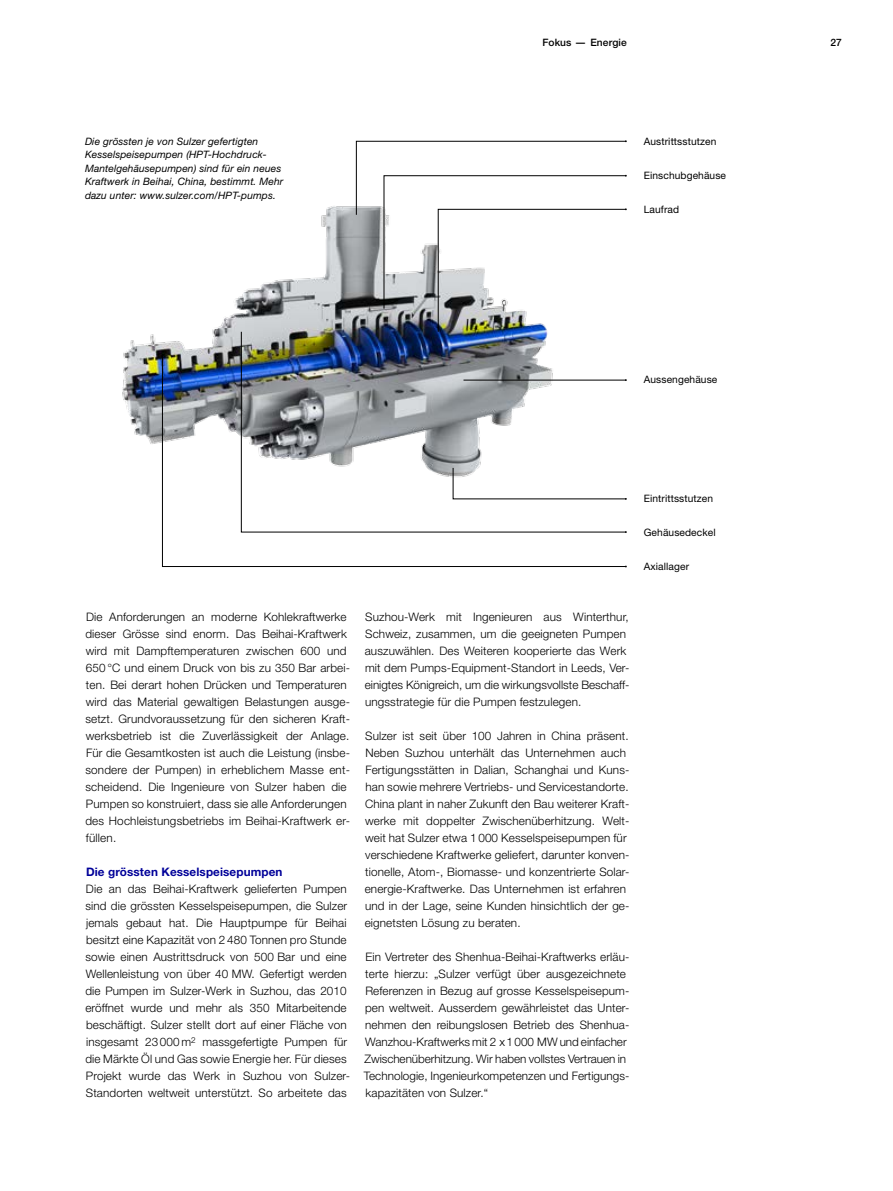
<style>
.page{position:relative;width:893px;height:1191px;background:#fff}
.page>*{position:absolute;margin:0;border:0;box-sizing:border-box;transform-origin:0 0}
.t1{font:300 11.7px/17px "Helvetica Neue LT Std";letter-spacing:.01em;color:#000}
.t2{font:italic 10.2px/13.5px "Helvetica Neue LT Std";letter-spacing:.01em;color:#000}
.t3{font:10.2px "Helvetica Neue LT Std";letter-spacing:.01em;color:#000}
.t4{font:500 10.2px "Helvetica Neue LT Std";letter-spacing:.01em;color:#000}
.s1{font-weight:700;color:#009}
</style>
<div class="page">
<img style="left:122px;top:202px;width:234px;height:280px">
<img style="left:241px;top:331px;width:307px;height:23px">
<svg style="left:162px;top:354px;width:464px;height:213px"></svg>
<svg style="left:356px;top:140px;width:271px;height:192px"></svg>
<hr style="left:463px;top:380px;width:163px;height:1px;background:#000">
<svg style="left:453px;top:467px;width:174px;height:33px"></svg>
<p class="t2" style="left:85px;top:134px;width:200px">Die grössten je von Sulzer gefertigten Kesselspeisepumpen (HPT-Hochdruck-Mantelgehäusepumpen) sind für ein neues Kraftwerk in Beihai, China, bestimmt. Mehr dazu unter: www.sulzer.com/HPT-pumps.</p>
<p class="t4" style="left:542px;top:36px;width:86px">Fokus — Energie</p>
<p class="t4" style="left:830px;top:36px;width:13px">27</p>
<p class="t3" style="left:644px;top:135px;width:74px">Austrittsstutzen</p>
<p class="t3" style="left:644px;top:169px;width:84px">Einschubgehäuse</p>
<p class="t3" style="left:644px;top:203px;width:37px">Laufrad</p>
<p class="t3" style="left:644px;top:373px;width:75px">Aussengehäuse</p>
<p class="t3" style="left:644px;top:492px;width:71px">Eintrittsstutzen</p>
<p class="t3" style="left:644px;top:526px;width:73px">Gehäusedeckel</p>
<p class="t3" style="left:644px;top:560px;width:47px">Axiallager</p>
<p class="t1" style="left:85px;top:608px;width:266px">Die Anforderungen an moderne Kohlekraftwerke dieser Grösse sind enorm. Das Beihai-Kraftwerk wird mit Dampftemperaturen zwischen 600 und 650 °C und einem Druck von bis zu 350 Bar arbei&shy;ten. Bei derart hohen Drücken und Temperaturen wird das Material gewaltigen Belastungen ausge&shy;setzt. Grundvoraussetzung für den sicheren Kraft&shy;werksbetrieb ist die Zuverlässigkeit der Anlage.<br>Für die Gesamtkosten ist auch die Leistung (insbe&shy;sondere der Pumpen) in erheblichem Masse ent&shy;scheidend. Die Ingenieure von Sulzer haben die Pumpen so konstruiert, dass sie alle Anforderungen des Hochleistungsbetriebs im Beihai-Kraftwerk er&shy;füllen.</p>
<p class="t1" style="left:85px;top:863px;width:265px"><span class="s1">Die grössten Kesselspeisepumpen<br></span>Die an das Beihai-Kraftwerk gelieferten Pumpen sind die grössten Kesselspeisepumpen, die Sulzer jemals gebaut hat. Die Hauptpumpe für Beihai besitzt eine Kapazität von 2 480 Tonnen pro Stunde sowie einen Austrittsdruck von 500 Bar und eine Wellenleistung von über 40 MW. Gefertigt werden die Pumpen im Sulzer-Werk in Suzhou, das 2010 eröffnet wurde und mehr als 350 Mitarbeitende beschäftigt. Sulzer stellt dort auf einer Fläche von insgesamt 23 000 m<sup>2</sup> massgefertigte Pumpen für die Märkte Öl und Gas sowie Energie her. Für dieses Projekt wurde das Werk in Suzhou von Sulzer-Standorten weltweit unterstützt. So arbeitete das</p>
<p class="t1" style="left:365px;top:608px;width:266px">Suzhou-Werk mit Ingenieuren aus Winterthur, Schweiz, zusammen, um die geeigneten Pumpen auszuwählen. Des Weiteren kooperierte das Werk mit dem Pumps-Equipment-Standort in Leeds, Ver&shy;einigtes Königreich, um die wirkungsvollste Beschaff&shy;ungsstrategie für die Pumpen festzulegen.</p>
<p class="t1" style="left:365px;top:727px;width:266px">Sulzer ist seit über 100 Jahren in China präsent.<br>Neben Suzhou unterhält das Unternehmen auch Fertigungsstätten in Dalian, Schanghai und Kuns&shy;han sowie mehrere Vertriebs- und Servicestandorte.<br>China plant in naher Zukunft den Bau weiterer Kraft&shy;werke mit doppelter Zwischenüberhitzung. Welt&shy;weit hat Sulzer etwa 1 000 Kesselspeisepumpen für verschiedene Kraftwerke geliefert, darunter konven&shy;tionelle, Atom-, Biomasse- und konzentrierte Solar&shy;energie-Kraftwerke. Das Unternehmen ist erfahren und in der Lage, seine Kunden hinsichtlich der ge&shy;eignetsten Lösung zu beraten.</p>
<p class="t1" style="left:364px;top:948px;width:267px">Ein Vertreter des Shenhua-Beihai-Kraftwerks erläu&shy;terte hierzu: „Sulzer verfügt über ausgezeichnete Referenzen in Bezug auf grosse Kesselspeisepum&shy;pen weltweit. Ausserdem gewährleistet das Unter&shy;nehmen den reibungslosen Betrieb des Shenhua-Wanzhou-Kraftwerks mit 2 x1000 MW und einfacher Zwischenüberhitzung. Wir haben vollstes Vertrauen in Technologie, Ingenieurkompetenzen und Fertigungs&shy;kapazitäten von Sulzer.“</p>
</div>
